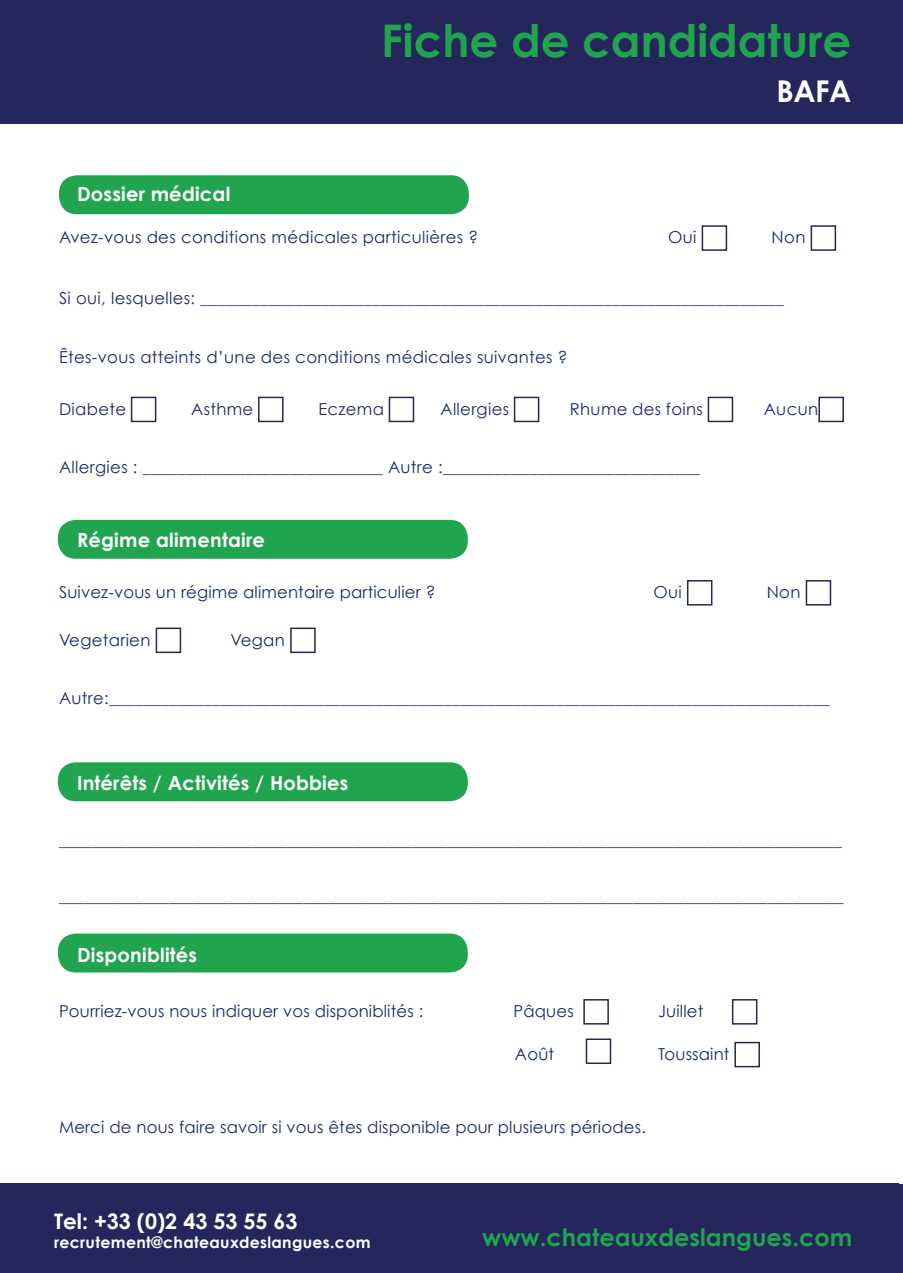
<style>
.page{position:relative;width:903px;height:1273px;background:#fff}
.page>*{position:absolute;margin:0;border:0;box-sizing:border-box;transform-origin:0 0}
.t1{font:700 45px "Century Gothic";color:#20a44e}
.t2{font:700 30px "Century Gothic";color:#fff}
.t3{font:700 24px "Century Gothic";color:#20a44e}
.t4{font:700 21.45px "Century Gothic";color:#fff}
.t5{font:700 19.5px "Century Gothic";letter-spacing:.01em;color:#fff}
.t6{font:16.5px "Century Gothic";letter-spacing:.02em;color:#1a2972}
.t7{font:700 15.75px "Century Gothic";letter-spacing:.02em;color:#fff}
</style>
<div class="page">
<div style="left:0;top:0;width:902px;height:124px;background:#24265c"></div>
<div style="left:59px;top:175px;width:410px;height:39px;background:#20a44e;border-radius:18px"></div>
<div style="left:58px;top:520px;width:410px;height:39px;background:#20a44e;border-radius:18px"></div>
<div style="left:58px;top:762px;width:410px;height:39px;background:#20a44e;border-radius:18px"></div>
<div style="left:58px;top:933px;width:410px;height:39px;background:#20a44e;border-radius:18px"></div>
<div style="left:701px;top:225px;width:26px;height:26px;border:2px solid #24265c"></div>
<div style="left:810px;top:225px;width:26px;height:26px;border:2px solid #24265c"></div>
<div style="left:131px;top:396px;width:25px;height:26px;border:2px solid #24265c"></div>
<div style="left:258px;top:396px;width:25px;height:26px;border:2px solid #24265c"></div>
<div style="left:388px;top:396px;width:26px;height:26px;border:2px solid #24265c"></div>
<div style="left:514px;top:396px;width:25px;height:26px;border:2px solid #24265c"></div>
<div style="left:707px;top:396px;width:26px;height:26px;border:2px solid #24265c"></div>
<div style="left:818px;top:396px;width:25px;height:26px;border:2px solid #24265c"></div>
<div style="left:687px;top:580px;width:25px;height:25px;border:2px solid #24265c"></div>
<div style="left:805px;top:580px;width:26px;height:25px;border:2px solid #24265c"></div>
<div style="left:156px;top:627px;width:25px;height:26px;border:2px solid #24265c"></div>
<div style="left:290px;top:627px;width:26px;height:26px;border:2px solid #24265c"></div>
<div style="left:583px;top:999px;width:26px;height:25px;border:2px solid #24265c"></div>
<div style="left:731px;top:999px;width:26px;height:25px;border:2px solid #24265c"></div>
<div style="left:734px;top:1041px;width:26px;height:26px;border:2px solid #24265c"></div>
<div style="left:585px;top:1038px;width:26px;height:26px;border:2px solid #24265c"></div>
<div style="left:0;top:1184px;width:902px;height:88px;background:#24265c"></div>
<h1 class="t1" style="left:381px;top:13px;width:471px">Fiche de candidature</h1>
<h2 class="t2" style="left:776px;top:72px;width:76px">BAFA</h2>
<p class="t5" style="left:77px;top:181px;width:155px">Dossier médical</p>
<p class="t6" style="left:59px;top:227px;width:420px">Avez-vous des conditions médicales particulières ?</p>
<p class="t6" style="left:668px;top:227px;width:30px">Oui</p>
<p class="t6" style="left:771px;top:227px;width:35px">Non</p>
<p class="t6" style="left:59px;top:287px;width:726px">Si oui, lesquelles: ____________________________________________________________________</p>
<p class="t6" style="left:59px;top:347px;width:510px">Êtes-vous atteints d’une des conditions médicales suivantes ?</p>
<p class="t6" style="left:59px;top:398px;width:69px">Diabete</p>
<p class="t6" style="left:191px;top:398px;width:64px">Asthme</p>
<p class="t6" style="left:318px;top:398px;width:67px">Eczema</p>
<p class="t6" style="left:440px;top:398px;width:70px">Allergies</p>
<p class="t6" style="left:570px;top:398px;width:135px">Rhume des foins</p>
<p class="t6" style="left:763px;top:398px;width:56px">Aucun</p>
<p class="t6" style="left:59px;top:457px;width:642px">Allergies : ____________________________ Autre :______________________________</p>
<p class="t5" style="left:77px;top:527px;width:189px">Régime alimentaire</p>
<p class="t6" style="left:59px;top:582px;width:378px">Suivez-vous un régime alimentaire particulier ?</p>
<p class="t6" style="left:653px;top:582px;width:30px">Oui</p>
<p class="t6" style="left:766px;top:582px;width:35px">Non</p>
<p class="t6" style="left:59px;top:629px;width:93px">Vegetarien</p>
<p class="t6" style="left:230px;top:629px;width:56px">Vegan</p>
<p class="t6" style="left:59px;top:688px;width:772px">Autre:____________________________________________________________________________________</p>
<p class="t5" style="left:77px;top:771px;width:273px">Intérêts / Activités / Hobbies</p>
<p class="t6" style="left:59px;top:830px;width:784px">_____________________________________________________________________________________________</p>
<p class="t6" style="left:59px;top:885px;width:785px">_____________________________________________________________________________________________</p>
<p class="t5" style="left:77px;top:942px;width:122px">Disponiblités</p>
<p class="t6" style="left:59px;top:1001px;width:366px">Pourriez-vous nous indiquer vos disponiblités :</p>
<p class="t6" style="left:513px;top:1001px;width:62px">Pâques</p>
<p class="t6" style="left:658px;top:1001px;width:47px">Juillet</p>
<p class="t6" style="left:515px;top:1043px;width:41px">Août</p>
<p class="t6" style="left:658px;top:1043px;width:73px">Toussaint</p>
<p class="t6" style="left:59px;top:1116px;width:588px">Merci de nous faire savoir si vous êtes disponible pour plusieurs périodes.</p>
<h3 class="t4" style="left:54px;top:1207px;width:245px">Tel: +33 (0)2 43 53 55 63</h3>
<p class="t7" style="left:54px;top:1232px;width:318px">recrutement@chateauxdeslangues.com</p>
<h3 class="t3" style="left:482px;top:1221px;width:372px">www.chateauxdeslangues.com</h3>
<h3 class="t4" style="left:94px;top:1207px;width:231px">00 3 - (0)2.43.53.55.63</h3>
<p class="t7" style="left:163px;top:1232px;width:164px">langueetnature.com</p>
<h3 class="t3" style="left:549px;top:1221px;width:245px">www.langueetnature</h3>
</div>
